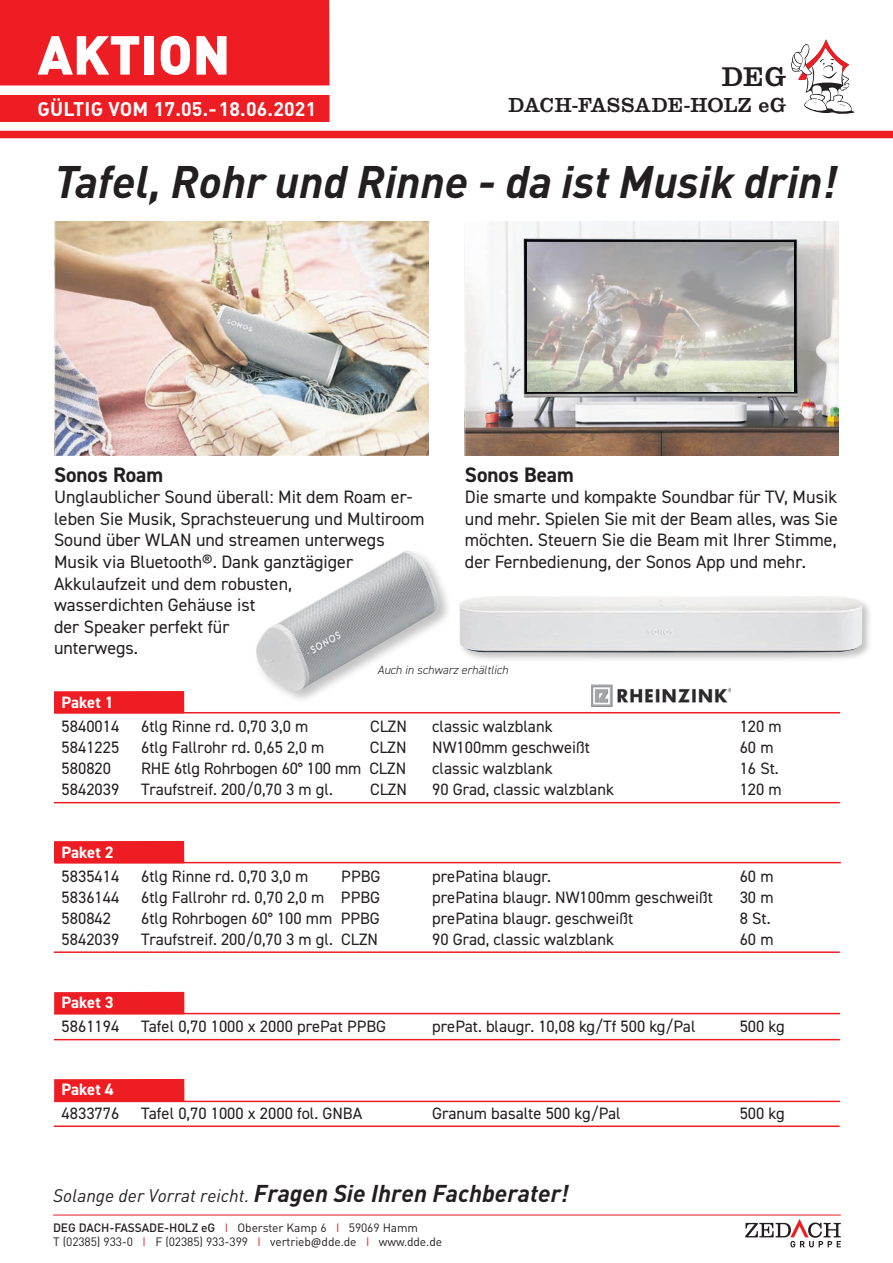
<style>
.page{position:relative;width:893px;height:1263px;background:#fff}
.page>*{position:absolute;margin:0;border:0;box-sizing:border-box;transform-origin:0 0}
.t1{font:900 54px "DIN";color:#fff}
.t2{font:italic 700 45px "DIN";letter-spacing:-.005em;color:#231f20}
.t3{font:500 28.05px "Clarendon T";color:#231f20}
.t4{font:italic 700 24px "DIN";color:#231f20}
.t5{font:500 21px "Clarendon T";letter-spacing:.01em;color:#231f20}
.t6{font:700 21px "DIN2014";color:#231f20}
.fließtext_neu{font:700 19.5px "DIN";letter-spacing:.01em;color:#fff}
.t7{font:18px/21.6px "DIN2014";color:#231f20}
.t8{font:16.5px "DIN2014";color:#231f20}
.t9{font:700 16.5px "DIN2014";letter-spacing:-.005em;color:#fff}
.t10{font:12px "DIN";letter-spacing:-.01em;color:#231f20}
.t11{font:500 12px "DIN";letter-spacing:-.01em;color:#231f20}
.t12{font:italic 300 12px "DIN2014";color:#231f20}
.s1{font-weight:400;font-size:18px}
.s2{font-weight:400;color:#ee1d23}
.s3{font-weight:400}
.s4{color:#ee1d23}
.s5{font-family:"Calibri"}
</style>
<div class="page">
<div style="left:0;top:0;width:330px;height:85px;background:#ee1d23"></div>
<div style="left:0;top:95px;width:330px;height:27px;background:#ee1d23"></div>
<div style="left:0;top:131px;width:893px;height:7px;background:#ee1d23"></div>
<svg style="left:745px;top:1219px;width:96px;height:28px"></svg>
<svg style="left:791px;top:39px;width:64px;height:75px"></svg>
<hr style="left:53px;top:1215px;width:788px;height:1px;background:#ee1d23">
<img style="left:591px;top:684px;width:140px;height:22px">
<div style="left:54px;top:691px;width:130px;height:22px;background:#ee1d23"></div>
<div style="left:54px;top:841px;width:130px;height:22px;background:#ee1d23"></div>
<div style="left:54px;top:992px;width:130px;height:22px;background:#ee1d23"></div>
<div style="left:54px;top:1079px;width:130px;height:22px;background:#ee1d23"></div>
<div style="left:458px;top:595px;width:415px;height:68px;background:#231f20;opacity:.27"></div>
<img style="left:459px;top:596px;width:403px;height:56px">
<img style="left:256px;top:551px;width:188px;height:149px">
<img style="left:465px;top:222px;width:374px;height:233px">
<img style="left:54px;top:222px;width:374px;height:233px">
<hr style="left:54px;top:802px;width:786px;height:1px;background:#ee1d23">
<hr style="left:54px;top:712px;width:786px;height:1px;background:#ee1d23">
<hr style="left:55px;top:862px;width:786px;height:1px;background:#ee1d23">
<hr style="left:54px;top:1013px;width:786px;height:1px;background:#ee1d23">
<hr style="left:54px;top:1101px;width:786px;height:1px;background:#ee1d23">
<hr style="left:54px;top:1125px;width:786px;height:2px;background:#ee1d23">
<hr style="left:54px;top:951px;width:786px;height:2px;background:#ee1d23">
<hr style="left:54px;top:1039px;width:786px;height:1px;background:#ee1d23">
<img style="left:527px;top:242px;width:267px;height:149px">
<p class="t1" style="left:38px;top:19px;width:194px">AKTION</p>
<p class="fließtext_neu" style="left:38px;top:96px;width:280px">GÜLTIG VOM 17.05.-18.06.2021</p>
<p class="t3" style="left:721px;top:61px;width:66px">DEG</p>
<p class="t5" style="left:508px;top:93px;width:279px">DACH-FASSADE-HOLZ eG</p>
<p class="t2" style="left:54px;top:153px;width:785px">Tafel, Rohr und Rinne - da ist Musik drin!</p>
<p class="t6" style="left:54px;top:460px;width:111px">Sonos Roam</p>
<p class="t7" style="left:54px;top:486px;width:372px">Unglaublicher Sound überall: Mit dem Roam er&shy;leben Sie Musik, Sprachsteuerung und Multiroom Sound über WLAN und streamen unterwegs Musik via Bluetooth®. Dank ganztägiger Akkulaufzeit und dem robusten,<br>wasserdichten Gehäuse ist<br>der Speaker perfekt für<br>unterwegs.</p>
<p class="t6" style="left:465px;top:460px;width:110px">Sonos Beam</p>
<p class="t7" style="left:465px;top:486px;width:374px;text-align:justify">Die smarte und kompakte Soundbar für TV, Musik und mehr. Spielen Sie mit der Beam alles, was Sie möchten. Steuern Sie die Beam mit Ihrer Stimme, der Fernbedienung, der Sonos App und mehr.</p>
<p class="t12" style="left:377px;top:663px;width:132px">Auch in schwarz erhältlich</p>
<p class="t9" style="left:62px;top:691px;width:54px">Paket 1</p>
<p class="t8" style="left:62px;top:716px;width:59px">5840014</p>
<p class="t8" style="left:141px;top:716px;width:169px">6tlg Rinne rd. 0,70 3,0 m</p>
<p class="t8" style="left:370px;top:716px;width:38px">CLZN</p>
<p class="t8" style="left:432px;top:716px;width:122px">classic walzblank</p>
<p class="t8" style="left:740px;top:716px;width:44px">120 m</p>
<p class="t8" style="left:62px;top:737px;width:59px">5841225</p>
<p class="t8" style="left:141px;top:737px;width:185px">6tlg Fallrohr rd. 0,65 2,0 m</p>
<p class="t8" style="left:370px;top:737px;width:38px">CLZN</p>
<p class="t8" style="left:432px;top:737px;width:159px">NW100mm geschweißt</p>
<p class="t8" style="left:740px;top:737px;width:35px">60 m</p>
<p class="t8" style="left:62px;top:758px;width:51px">580820</p>
<p class="t8" style="left:141px;top:758px;width:267px">RHE 6tlg Rohrbogen 60° 100 mm CLZN</p>
<p class="t8" style="left:432px;top:758px;width:122px">classic walzblank</p>
<p class="t8" style="left:740px;top:758px;width:41px">16 St.</p>
<p class="t8" style="left:62px;top:779px;width:59px">5842039</p>
<p class="t8" style="left:141px;top:779px;width:193px">Traufstreif. 200/0,70 3 m gl.</p>
<p class="t8" style="left:370px;top:779px;width:38px">CLZN</p>
<p class="t8" style="left:432px;top:779px;width:183px">90 Grad, classic walzblank</p>
<p class="t8" style="left:740px;top:779px;width:44px">120 m</p>
<p class="t9" style="left:62px;top:841px;width:54px">Paket 2</p>
<p class="t8" style="left:62px;top:866px;width:59px">5835414</p>
<p class="t8" style="left:141px;top:866px;width:169px">6tlg Rinne rd. 0,70 3,0 m</p>
<p class="t8" style="left:341px;top:866px;width:41px">PPBG</p>
<p class="t8" style="left:432px;top:866px;width:120px">prePatina blaugr.</p>
<p class="t8" style="left:740px;top:866px;width:35px">60 m</p>
<p class="t8" style="left:62px;top:887px;width:59px">5836144</p>
<p class="t8" style="left:141px;top:887px;width:241px">6tlg Fallrohr rd. 0,70 2,0 m PPBG</p>
<p class="t8" style="left:432px;top:887px;width:282px">prePatina blaugr. NW100mm geschweißt</p>
<p class="t8" style="left:740px;top:887px;width:35px">30 m</p>
<p class="t8" style="left:62px;top:908px;width:51px">580842</p>
<p class="t8" style="left:141px;top:908px;width:240px">6tlg Rohrbogen 60° 100 mm PPBG</p>
<p class="t8" style="left:432px;top:908px;width:203px">prePatina blaugr. geschweißt</p>
<p class="t8" style="left:740px;top:908px;width:32px">8 St.</p>
<p class="t8" style="left:62px;top:929px;width:59px">5842039</p>
<p class="t8" style="left:141px;top:929px;width:238px">Traufstreif. 200/0,70 3 m gl. CLZN</p>
<p class="t8" style="left:432px;top:929px;width:183px">90 Grad, classic walzblank</p>
<p class="t8" style="left:740px;top:929px;width:35px">60 m</p>
<p class="t9" style="left:62px;top:991px;width:54px">Paket 3</p>
<p class="t8" style="left:62px;top:1016px;width:59px">5861194</p>
<p class="t8" style="left:141px;top:1016px;width:247px">Tafel 0,70 1000 x 2000 prePat PPBG</p>
<p class="t8" style="left:432px;top:1016px;width:265px">prePat. blaugr. 10,08 kg/Tf 500 kg/Pal</p>
<p class="t8" style="left:740px;top:1016px;width:47px">500 kg</p>
<p class="t9" style="left:62px;top:1078px;width:54px">Paket 4</p>
<p class="t8" style="left:62px;top:1103px;width:59px">4833776</p>
<p class="t8" style="left:141px;top:1103px;width:223px">Tafel 0,70 1000 x 2000 fol. GNBA</p>
<p class="t8" style="left:432px;top:1103px;width:190px">Granum basalte 500 kg/Pal</p>
<p class="t8" style="left:740px;top:1103px;width:47px">500 kg</p>
<p class="t4" style="left:53px;top:1178px;width:517px"><span class="s1">Solange der Vorrat reicht.</span> Fragen Sie Ihren Fachberater!</p>
<p class="t11" style="left:53px;top:1220px;width:367px">DEG DACH-FASSADE-HOLZ eG <span class="s2">I</span> <span class="s3">Oberster Kamp 6</span> <span class="s2">I</span> <span class="s3">59069 Hamm</span></p>
<p class="t10" style="left:53px;top:1234px;width:390px">T (02385) 933-0 <span class="s4">I</span> F (02385) 933-399 <span class="s4">I</span> vertrieb<span class="s5">@</span>dde.de <span class="s4">I</span> www.dde.de</p>
</div>
